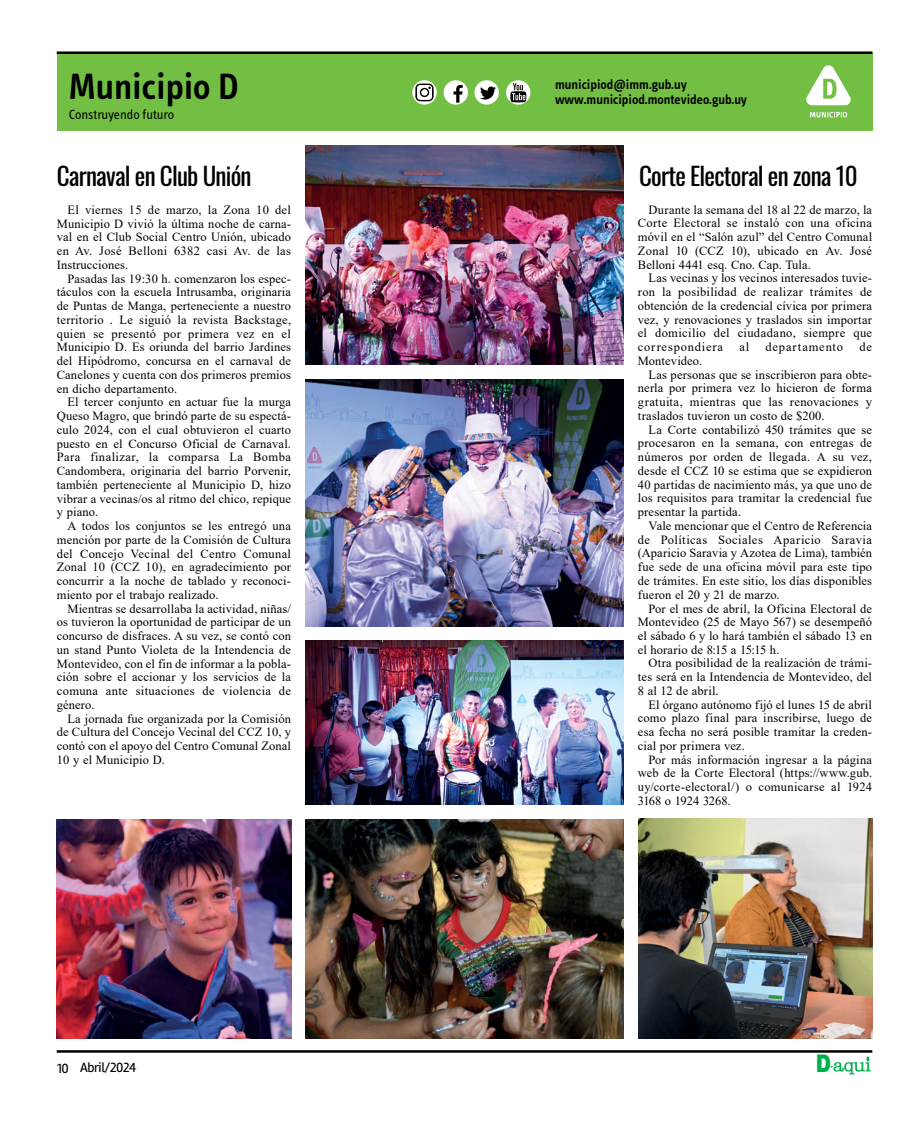
<style>
.page{position:relative;width:922px;height:1125px;background:#fff}
.page>*{position:absolute;margin:0;border:0;box-sizing:border-box;transform-origin:0 0}
.t1{font:600 37.5px "Info Text";color:#000}
.t2{font:25px "Oswald";letter-spacing:-.03em;color:#000}
.t3{font:900 24.38px "Arial";color:#00b04c;scale:.81 1}
.t4{font:600 13.75px "Info Text";color:#000}
.t5{font:13.75px "Info Text";color:#000}
.t6{font:13.75px "Rambla";letter-spacing:-.03em;color:#000}
.t7{font:12.5px/13.8px "Times New Roman";letter-spacing:.01em;color:#000;text-align:justify}
.t8{font:12.5px "Times New Roman";letter-spacing:.035em;color:#000}
.t9{font:12.5px "Times New Roman";letter-spacing:.07em;color:#000}
</style>
<div class="page">
<hr style="left:57px;top:1050px;width:815px;height:3px;background:#000">
<svg style="left:830px;top:1057px;width:40px;height:17px"></svg>
<div style="left:57px;top:52px;width:815px;height:79px;background:#72bf44"></div>
<hr style="left:57px;top:51px;width:815px;height:3px;background:#000">
<div style="left:443px;top:80px;width:25px;height:25px;background:#fff;border-radius:50%"></div>
<svg style="left:453px;top:85px;width:9px;height:18px"></svg>
<div style="left:474px;top:80px;width:24px;height:25px;background:#fff;border-radius:50%"></div>
<svg style="left:480px;top:87px;width:16px;height:13px"></svg>
<svg style="left:506px;top:80px;width:24px;height:25px"></svg>
<svg style="left:510px;top:83px;width:16px;height:19px"></svg>
<svg style="left:412px;top:80px;width:24px;height:25px"></svg>
<svg style="left:415px;top:84px;width:18px;height:17px"></svg>
<svg style="left:809px;top:112px;width:38px;height:5px"></svg>
<svg style="left:806px;top:65px;width:45px;height:40px"></svg>
<img style="left:305px;top:145px;width:318px;height:220px">
<img style="left:305px;top:379px;width:318px;height:248px">
<img style="left:305px;top:640px;width:318px;height:165px">
<img style="left:638px;top:819px;width:234px;height:220px">
<img style="left:306px;top:819px;width:317px;height:220px">
<img style="left:57px;top:820px;width:234px;height:219px">
<h1 class="t1" style="left:69px;top:65px;width:171px">Municipio D</h1>
<p class="t5" style="left:69px;top:107px;width:107px">Construyendo futuro</p>
<p class="t4" style="left:555px;top:77px;width:133px">municipiod@imm.gub.uy</p>
<p class="t4" style="left:555px;top:92px;width:193px">www.municipiod.montevideo.gub.uy</p>
<h2 class="t2" style="left:57px;top:154px;width:196px">Carnaval en Club Unión</h2>
<h2 class="t2" style="left:639px;top:154px;width:220px">Corte Electoral en zona 10</h2>
<p class="t7" style="left:57px;top:202px;width:236px;text-indent:11px">El viernes 15 de marzo, la Zona 10 del Municipio D vivió la última noche de carna&shy;val en el Club Social Centro Unión, ubicado en Av. José Belloni 6382 casi Av. de las Instrucciones.</p>
<p class="t7" style="left:57px;top:271px;width:236px;text-indent:11px">Pasadas las 19:30 h. comenzaron los espec&shy;táculos con la escuela Intrusamba, originaria de Puntas de Manga, perteneciente a nuestro territorio . Le siguió la revista Backstage, quien se presentó por primera vez en el Municipio D. Es oriunda del barrio Jardines del Hipódromo, concursa en el carnaval de Canelones y cuenta con dos primeros premios en dicho departamento.</p>
<p class="t7" style="left:57px;top:395px;width:236px;text-indent:11px">El tercer conjunto en actuar fue la murga Queso Magro, que brindó parte de su espectá&shy;culo 2024, con el cual obtuvieron el cuarto puesto en el Concurso Oficial de Carnaval.<br>Para finalizar, la comparsa La Bomba Candombera, originaria del barrio Porvenir, también perteneciente al Municipio D, hizo vibrar a vecinas/os al ritmo del chico, repique y piano.</p>
<p class="t7" style="left:57px;top:519px;width:236px;text-indent:11px">A todos los conjuntos se les entregó una mención por parte de la Comisión de Cultura del Concejo Vecinal del Centro Comunal Zonal 10 (CCZ 10), en agradecimiento por concurrir a la noche de tablado y reconoci&shy;miento por el trabajo realizado.</p>
<p class="t7" style="left:57px;top:601px;width:236px;text-indent:11px">Mientras se desarrollaba la actividad, niñas/ os tuvieron la oportunidad de participar de un concurso de disfraces. A su vez, se contó con un stand Punto Violeta de la Intendencia de Montevideo, con el fin de informar a la pobla&shy;ción sobre el accionar y los servicios de la comuna ante situaciones de violencia de género.</p>
<p class="t7" style="left:57px;top:711px;width:236px;text-indent:11px">La jornada fue organizada por la Comisión de Cultura del Concejo Vecinal del CCZ 10, y contó con el apoyo del Centro Comunal Zonal 10 y el Municipio D.</p>
<p class="t6" style="left:57px;top:1059px;width:81px">10 Abril/2024</p>
<p class="t7" style="left:637px;top:202px;width:236px;text-indent:11px">Durante la semana del 18 al 22 de marzo, la Corte Electoral se instaló con una oficina móvil en el “Salón azul” del Centro Comunal Zonal 10 (CCZ 10), ubicado en Av. José Belloni 4441 esq. Cno. Cap. Tula.</p>
<p class="t7" style="left:637px;top:271px;width:236px;text-indent:11px">Las vecinas y los vecinos interesados tuvie&shy;ron la posibilidad de realizar trámites de obtención de la credencial cívica por primera vez, y renovaciones y traslados sin importar el domicilio del ciudadano, siempre que correspondiera</p>
<p class="t7" style="left:739px;top:340px;width:11px">al</p>
<p class="t9" style="left:765px;top:338px;width:79px">departamento</p>
<p class="t7" style="left:859px;top:340px;width:14px">de</p>
<p class="t7" style="left:637px;top:354px;width:66px">Montevideo.</p>
<p class="t7" style="left:648px;top:367px;width:225px">Las personas que se inscribieron para obte-</p>
<p class="t7" style="left:637px;top:381px;width:235px">nerla por primera vez lo hicieron de forma</p>
<p class="t7" style="left:637px;top:395px;width:235px">gratuita, mientras que las renovaciones y</p>
<p class="t7" style="left:637px;top:409px;width:188px">traslados tuvieron un costo de $200.</p>
<p class="t7" style="left:648px;top:422px;width:225px">La Corte contabilizó 450 trámites que se</p>
<p class="t7" style="left:637px;top:436px;width:235px">procesaron en la semana, con entregas de</p>
<p class="t7" style="left:637px;top:450px;width:235px">números por orden de llegada. A su vez,</p>
<p class="t7" style="left:637px;top:464px;width:236px">desde el CCZ 10 se estima que se expidieron</p>
<p class="t7" style="left:637px;top:477px;width:235px">40 partidas de nacimiento más, ya que uno de</p>
<p class="t7" style="left:637px;top:491px;width:235px">los requisitos para tramitar la credencial fue</p>
<p class="t7" style="left:637px;top:505px;width:105px">presentar la partida.</p>
<p class="t7" style="left:648px;top:519px;width:225px">Vale mencionar que el Centro de Referencia</p>
<p class="t8" style="left:637px;top:531px;width:235px">de Políticas Sociales Aparicio Saravia</p>
<p class="t7" style="left:637px;top:546px;width:236px">(Aparicio Saravia y Azotea de Lima), también</p>
<p class="t7" style="left:637px;top:560px;width:236px">fue sede de una oficina móvil para este tipo</p>
<p class="t7" style="left:637px;top:574px;width:235px">de trámites. En este sitio, los días disponibles</p>
<p class="t7" style="left:637px;top:587px;width:143px">fueron el 20 y 21 de marzo.</p>
<p class="t7" style="left:648px;top:601px;width:225px">Por el mes de abril, la Oficina Electoral de</p>
<p class="t7" style="left:637px;top:615px;width:235px">Montevideo (25 de Mayo 567) se desempeñó</p>
<p class="t7" style="left:637px;top:629px;width:235px">el sábado 6 y lo hará también el sábado 13 en</p>
<p class="t7" style="left:637px;top:642px;width:143px">el horario de 8:15 a 15:15 h.</p>
<p class="t7" style="left:648px;top:656px;width:225px">Otra posibilidad de la realización de trámi-</p>
<p class="t7" style="left:637px;top:670px;width:235px">tes será en la Intendencia de Montevideo, del</p>
<p class="t7" style="left:637px;top:684px;width:82px">8 al 12 de abril.</p>
<p class="t7" style="left:648px;top:697px;width:225px">El órgano autónomo fijó el lunes 15 de abril</p>
<p class="t7" style="left:637px;top:711px;width:236px">como plazo final para inscribirse, luego de</p>
<p class="t7" style="left:637px;top:725px;width:235px">esa fecha no será posible tramitar la creden-</p>
<p class="t7" style="left:637px;top:739px;width:108px">cial por primera vez.</p>
<p class="t7" style="left:648px;top:752px;width:225px">Por más información ingresar a la página</p>
<p class="t7" style="left:637px;top:766px;width:236px">web de la Corte Electoral (https://www.gub.</p>
<p class="t7" style="left:637px;top:780px;width:236px">uy/corte-electoral/) o comunicarse al 1924</p>
<p class="t7" style="left:637px;top:794px;width:94px">3168 o 1924 3268.</p>
<h3 class="t3" style="left:815px;top:1045px;width:20px">D</h3>
</div>
